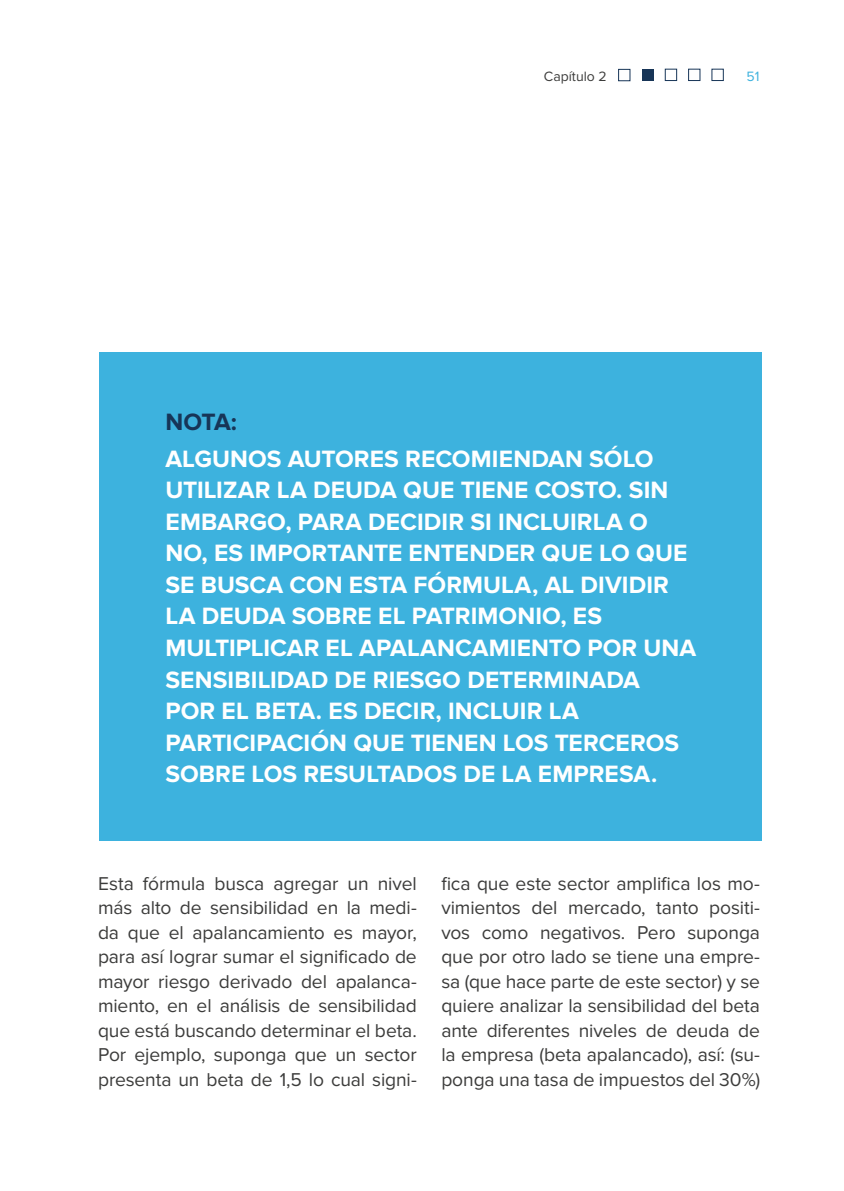
<style>
.page{position:relative;width:844px;height:1191px;background:#fff}
.page>*{position:absolute;margin:0;border:0;box-sizing:border-box;transform-origin:0 0}
.t1{font:700 24.5px/31.5px "Proxima Nova";letter-spacing:.005em;color:#fff}
.t2{font:700 24.5px "Proxima Nova";color:#173557}
.t3{font:19.25px/24.5px "Proxima Nova";letter-spacing:-.005em;color:#3c3c3b;text-align:justify}
.t4{font:14px "Proxima Nova";color:#3c3c3b}
.t5{font:14px "Proxima Nova";color:#3db2de}
</style>
<div class="page">
<div style="left:100px;top:352px;width:661px;height:488px;background:#3db2de"></div>
<div style="left:711px;top:69px;width:12px;height:12px;border:1px solid #173557"></div>
<div style="left:688px;top:69px;width:12px;height:12px;border:1px solid #173557"></div>
<div style="left:641px;top:69px;width:12px;height:12px;background:#173557"></div>
<div style="left:665px;top:69px;width:11px;height:12px;border:1px solid #173557"></div>
<div style="left:618px;top:69px;width:12px;height:12px;border:1px solid #173557"></div>
<p class="t4" style="left:543px;top:68px;width:64px">Capítulo 2</p>
<p class="t5" style="left:746px;top:68px;width:15px">51</p>
<p class="t2" style="left:165px;top:408px;width:73px">NOTA:</p>
<p class="t1" style="left:165px;top:443px;width:532px">ALGUNOS AUTORES RECOMIENDAN SÓLO UTILIZAR LA DEUDA QUE TIENE COSTO. SIN EMBARGO, PARA DECIDIR SI INCLUIRLA O NO, ES IMPORTANTE ENTENDER QUE LO QUE SE BUSCA CON ESTA FÓRMULA, AL DIVIDIR LA DEUDA SOBRE EL PATRIMONIO, ES MULTIPLICAR EL APALANCAMIENTO POR UNA SENSIBILIDAD DE RIESGO DETERMINADA<br>POR EL BETA. ES DECIR, INCLUIR LA PARTICIPACIÓN QUE TIENEN LOS TERCEROS SOBRE LOS RESULTADOS DE LA EMPRESA.</p>
<p class="t3" style="left:98px;top:871px;width:320px">Esta fórmula busca agregar un nivel más alto de sensibilidad en la medi&shy;da que el apalancamiento es mayor, para así lograr sumar el significado de mayor riesgo derivado del apalanca&shy;miento, en el análisis de sensibilidad que está buscando determinar el beta.<br>Por ejemplo, suponga que un sector presenta un beta de 1,5 lo cual signi-</p>
<p class="t3" style="left:441px;top:871px;width:320px">fica que este sector amplifica los mo&shy;vimientos del mercado, tanto positi&shy;vos como negativos. Pero suponga que por otro lado se tiene una empre&shy;sa (que hace parte de este sector) y se quiere analizar la sensibilidad del beta ante diferentes niveles de deuda de la empresa (beta apalancado), así: (su&shy;ponga una tasa de impuestos del 30%)</p>
</div>
